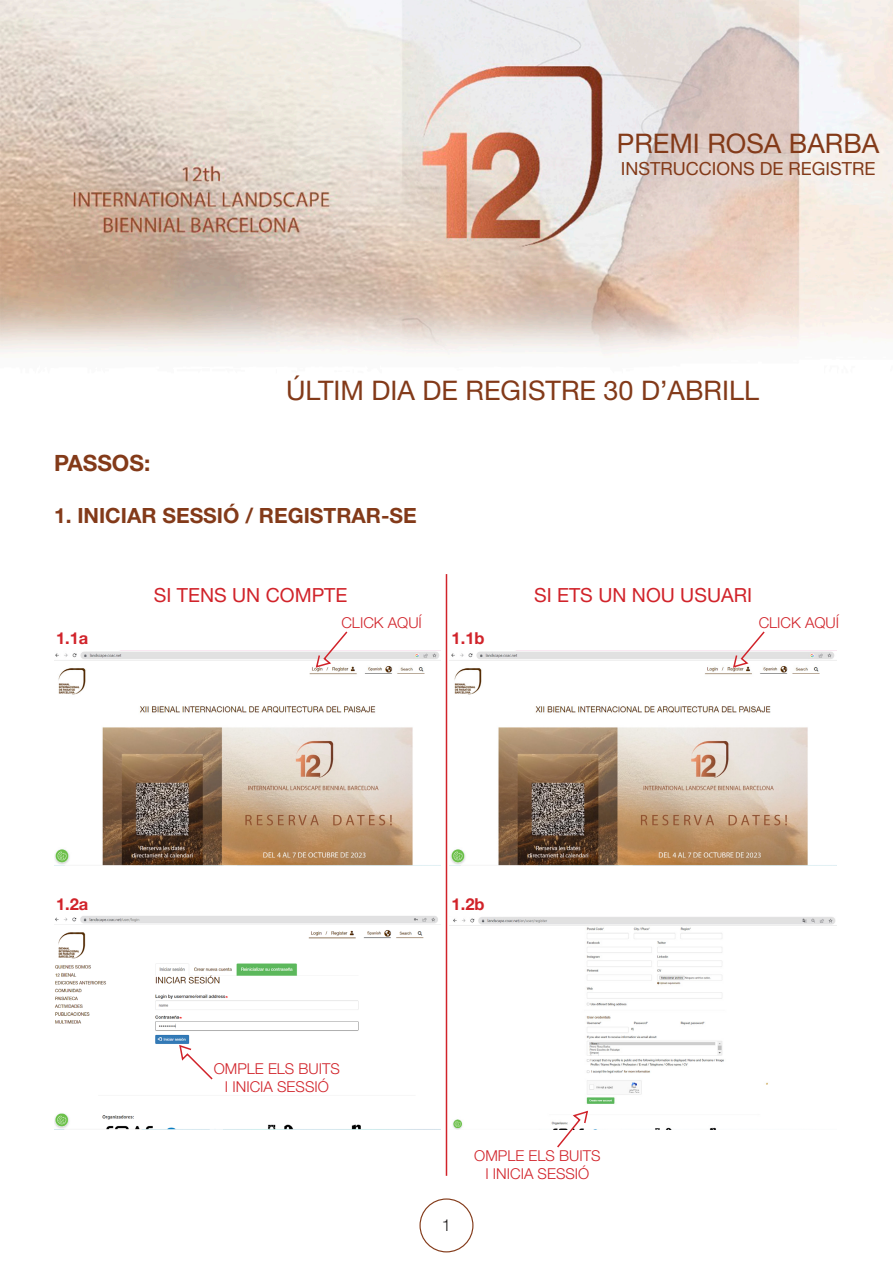
<style>
.page{position:relative;width:893px;height:1263px;background:#fff}
.page>*{position:absolute;margin:0;border:0;box-sizing:border-box;transform-origin:0 0}
.t1{font:27px "Helvetica Neue";color:#833a19}
.t2{font:700 22.5px "Helvetica Neue";color:#833a19}
.t3{font:700 21px "Helvetica Neue";color:#833a19}
.t4{font:19.5px "Helvetica Neue";color:#d1232a}
.t5{font:18px "Helvetica Neue";color:#833a19}
.t6{font:700 16.5px "Helvetica Neue";color:#d1232a}
.t7{font:300 16.5px "Helvetica Neue";color:#231f20}
.t8{font:300 15px/18px "Helvetica Neue";color:#d1232a;text-align:center}
</style>
<div class="page">
<div style="left:419px;top:1198px;width:54px;height:54px;border:1px solid #833a19;border-radius:50%"></div>
<img style="left:0;top:0;width:893px;height:352px">
<hr style="left:446px;top:574px;width:1px;height:602px;background:#d1232a">
<img style="left:54px;top:650px;width:386px;height:215px">
<img style="left:450px;top:650px;width:386px;height:215px">
<svg style="left:315px;top:631px;width:34px;height:38px"></svg>
<svg style="left:732px;top:631px;width:34px;height:38px"></svg>
<img style="left:54px;top:916px;width:386px;height:213px">
<svg style="left:178px;top:1044px;width:36px;height:37px"></svg>
<img style="left:450px;top:917px;width:386px;height:212px">
<svg style="left:555px;top:1109px;width:34px;height:39px"></svg>
<p class="t1" style="left:617px;top:127px;width:264px">PREMI ROSA BARBA</p>
<p class="t5" style="left:621px;top:157px;width:256px">INSTRUCCIONS DE REGISTRE</p>
<p class="t1" style="left:286px;top:374px;width:475px">ÚLTIM DIA DE REGISTRE 30 D’ABRILL</p>
<p class="t2" style="left:54px;top:449px;width:98px">PASSOS:</p>
<p class="t3" style="left:54px;top:503px;width:364px">1. INICIAR SESSIÓ / REGISTRAR-SE</p>
<p class="t4" style="left:154px;top:584px;width:195px">SI TENS UN COMPTE</p>
<p class="t4" style="left:534px;top:584px;width:220px">SI ETS UN NOU USUARI</p>
<p class="t6" style="left:56px;top:628px;width:34px">1.1a</p>
<p class="t8" style="left:341px;top:613px;width:82px">CLICK AQUÍ</p>
<p class="t8" style="left:759px;top:613px;width:82px">CLICK AQUÍ</p>
<p class="t6" style="left:452px;top:628px;width:35px">1.1b</p>
<p class="t6" style="left:56px;top:894px;width:34px">1.2a</p>
<p class="t6" style="left:452px;top:894px;width:35px">1.2b</p>
<p class="t8" style="left:214px;top:1059px;width:128px">OMPLE ELS BUITS<br>I INICIA SESSIÓ</p>
<p class="t7" style="left:442px;top:1215px;width:11px">1</p>
<p class="t8" style="left:474px;top:1147px;width:128px">OMPLE ELS BUITS<br>I INICIA SESSIÓ</p>
</div>
